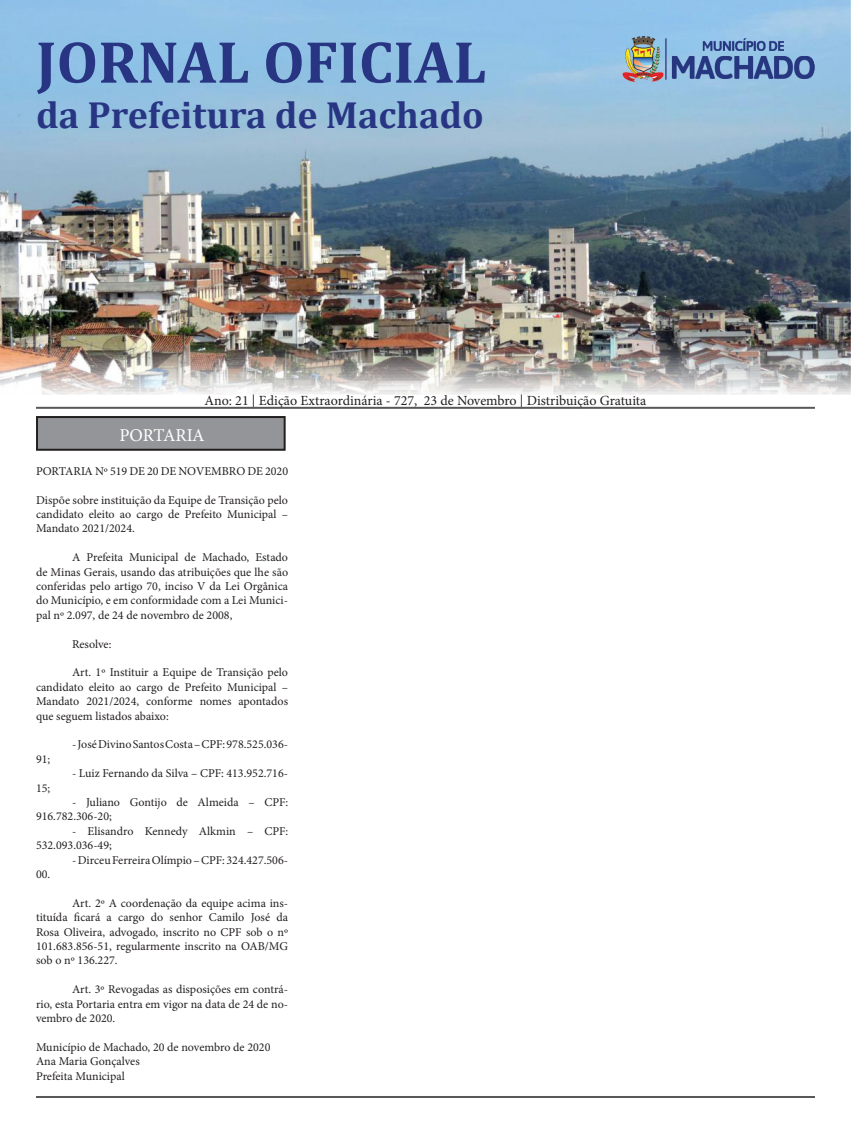
<style>
.page{position:relative;width:851px;height:1134px;background:#fff}
.page>*{position:absolute;margin:0;border:0;box-sizing:border-box;transform-origin:0 0}
.t1{font:700 60px "Cambria";color:#283583}
.t2{font:700 38px "Cambria";color:#283583}
.t3{font:18px "Minion Pro";letter-spacing:-.01em;color:#fff}
.t4{font:14px "Minion Pro";color:#231f20}
.t5{font:12px/14.4px "Minion Pro";color:#231f20;text-align:justify}
</style>
<div class="page">
<img style="left:0;top:0;width:850px;height:395px">
<img style="left:622px;top:36px;width:192px;height:45px">
<hr style="left:36px;top:407px;width:778px;height:2px;background:#57585a">
<div style="left:37px;top:417px;width:247px;height:33px;background:#939598"></div>
<div style="left:36px;top:416px;width:249px;height:35px;border:2px solid #231f20"></div>
<hr style="left:36px;top:1096px;width:778px;height:2px;background:#57585a">
<p class="t1" style="left:36px;top:20px;width:452px">JORNAL OFICIAL</p>
<p class="t2" style="left:36px;top:88px;width:449px">da Prefeitura de Machado</p>
<p class="t4" style="left:204px;top:391px;width:443px">Ano: 21 | Edição Extraordinária - 727, 23 de Novembro | Distribuição Gratuita</p>
<p class="t3" style="left:119px;top:423px;width:87px">PORTARIA</p>
<p class="t5" style="left:36px;top:464px;width:253px">PORTARIA Nº 519 DE 20 DE NOVEMBRO DE 2020</p>
<p class="t5" style="left:36px;top:492px;width:253px">Dispõe sobre instituição da Equipe de Transição pelo candidato eleito ao cargo de Prefeito Municipal – Mandato 2021/2024.</p>
<p class="t5" style="left:36px;top:550px;width:253px;text-indent:36px">A Prefeita Municipal de Machado, Estado de Minas Gerais, usando das atribuições que lhe são conferidas pelo artigo 70, inciso V da Lei Orgânica do Município, e em conformidade com a Lei Munici&shy;pal nº 2.097, de 24 de novembro de 2008,</p>
<p class="t5" style="left:72px;top:636px;width:41px">Resolve:</p>
<p class="t5" style="left:36px;top:665px;width:253px;text-indent:36px">Art. 1º Instituir a Equipe de Transição pelo candidato eleito ao cargo de Prefeito Municipal – Mandato 2021/2024, conforme nomes apontados que seguem listados abaixo:</p>
<p class="t5" style="left:72px;top:737px;width:217px">- José Divino Santos Costa – CPF: 978.525.036-</p>
<p class="t5" style="left:36px;top:752px;width:16px">91;</p>
<p class="t5" style="left:72px;top:766px;width:217px">- Luiz Fernando da Silva – CPF: 413.952.716-</p>
<p class="t5" style="left:36px;top:780px;width:16px">15;</p>
<p class="t5" style="left:36px;top:795px;width:253px;text-indent:36px">- Juliano Gontijo de Almeida – CPF:<br>916.782.306-20;</p>
<p class="t5" style="left:36px;top:824px;width:253px;text-indent:36px">- Elisandro Kennedy Alkmin – CPF:<br>532.093.036-49;</p>
<p class="t5" style="left:72px;top:852px;width:217px">- Dirceu Ferreira Olímpio – CPF: 324.427.506-</p>
<p class="t5" style="left:36px;top:867px;width:16px">00.</p>
<p class="t5" style="left:36px;top:896px;width:253px;text-indent:36px">Art. 2º A coordenação da equipe acima ins&shy;tituída ficará a cargo do senhor Camilo José da Rosa Oliveira, advogado, inscrito no CPF sob o nº 101.683.856-51, regularmente inscrito na OAB/MG sob o nº 136.227.</p>
<p class="t5" style="left:36px;top:982px;width:253px;text-indent:36px">Art. 3º Revogadas as disposições em contrá&shy;rio, esta Portaria entra em vigor na data de 24 de no&shy;vembro de 2020.</p>
<p class="t5" style="left:36px;top:1040px;width:236px">Município de Machado, 20 de novembro de 2020</p>
<p class="t5" style="left:36px;top:1054px;width:105px">Ana Maria Gonçalves</p>
<p class="t5" style="left:36px;top:1068px;width:90px">Prefeita Municipal</p>
</div>
